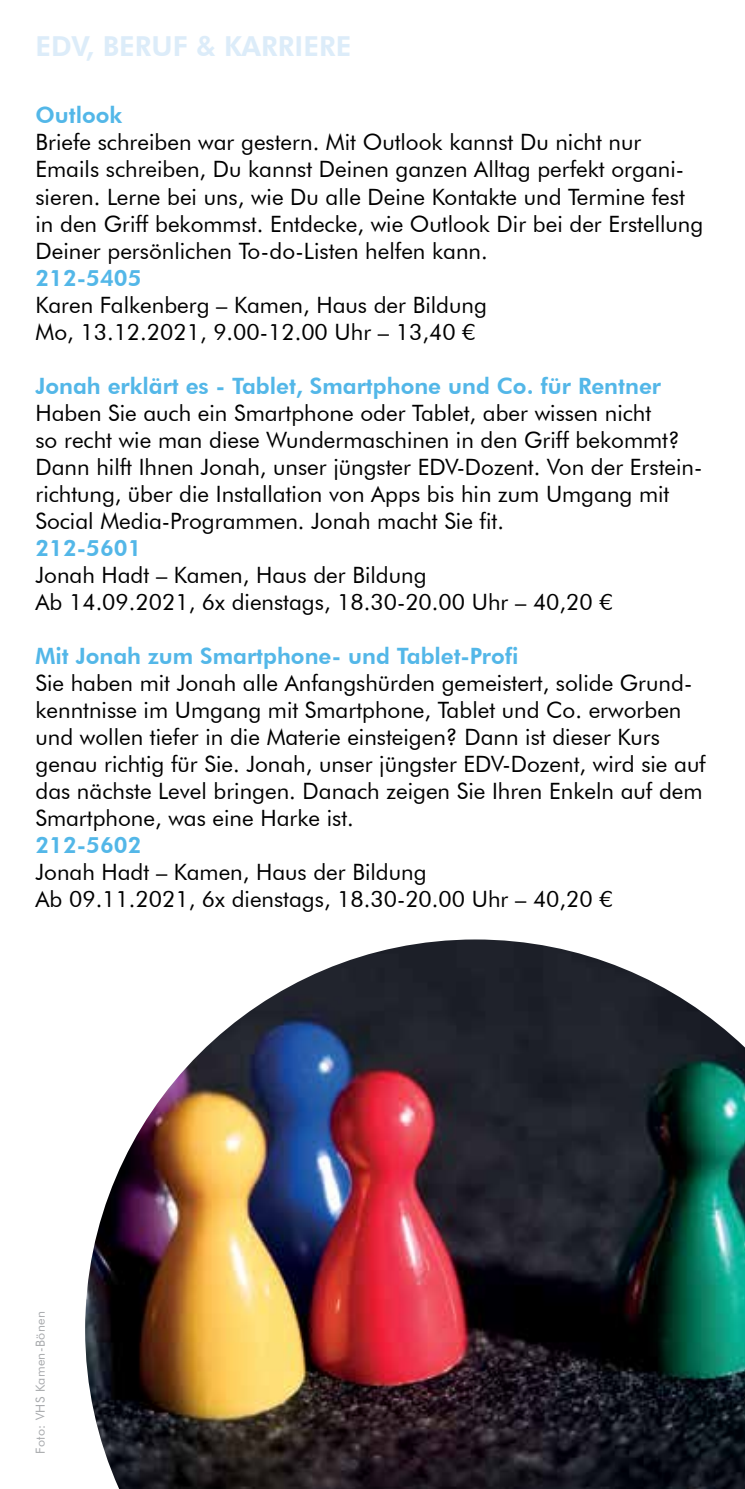
<style>
.page{position:relative;width:745px;height:1489px;background:#fff}
.page>*{position:absolute;margin:0;border:0;box-sizing:border-box;transform-origin:0 0}
.t1{font:800 27.5px "Futura BT";color:#dcecf9}
.t2{font:22.5px/27px "Futura BT";color:#000}
.t3{font:800 22.5px "Futura BT";color:#53b7e8}
.t4{font:12.5px "Futura BT";letter-spacing:.03em;color:#a7a9ac}
</style>
<div class="page">
<img style="left:85px;top:939px;width:659px;height:549px">
<p class="t1" style="left:35px;top:30px;width:317px">EDV, Beru f &amp; Karri ere</p>
<p class="t3" style="left:35px;top:102px;width:88px">Outlook</p>
<p class="t2" style="left:35px;top:129px;width:669px">Briefe schreiben war gestern. Mit Outlook kannst Du nicht nur Emails schreiben, Du kannst Deinen ganzen Alltag perfekt organi&shy;sieren. Lerne bei uns, wie Du alle Deine Kontakte und Termine fest in den Griff bekommst. Entdecke, wie Outlook Dir bei der Erstellung Deiner persönlichen To-do-Listen helfen kann.</p>
<p class="t3" style="left:35px;top:264px;width:107px">212-5405</p>
<p class="t2" style="left:35px;top:291px;width:452px">Karen Falkenberg – Kamen, Haus der Bildung<br>Mo, 13.12.2021, 9.00-12.00 Uhr – 13,40 €</p>
<p class="t3" style="left:35px;top:372px;width:627px">Jonah erklärt es - Tablet, Smartphone und Co. für Rentner</p>
<p class="t2" style="left:35px;top:399px;width:668px">Haben Sie auch ein Smartphone oder Tablet, aber wissen nicht<br>so recht wie man diese Wundermaschinen in den Griff bekommt?<br>Dann hilft Ihnen Jonah, unser jüngster EDV-Dozent. Von der Erstein&shy;richtung, über die Installation von Apps bis hin zum Umgang mit Social Media-Programmen. Jonah macht Sie fit.</p>
<p class="t3" style="left:35px;top:534px;width:107px">212-5601</p>
<p class="t2" style="left:35px;top:561px;width:578px">Jonah Hadt – Kamen, Haus der Bildung<br>Ab 14.09.2021, 6x dienstags, 18.30-20.00 Uhr – 40,20 €</p>
<p class="t3" style="left:35px;top:642px;width:484px">Mit Jonah zum Smartphone- und Tablet-Profi</p>
<p class="t2" style="left:35px;top:669px;width:671px">Sie haben mit Jonah alle Anfangshürden gemeistert, solide Grund&shy;kenntnisse im Umgang mit Smartphone, Tablet und Co. erworben und wollen tiefer in die Materie einsteigen? Dann ist dieser Kurs genau richtig für Sie. Jonah, unser jüngster EDV-Dozent, wird sie auf das nächste Level bringen. Danach zeigen Sie Ihren Enkeln auf dem Smartphone, was eine Harke ist.</p>
<p class="t3" style="left:35px;top:831px;width:107px">212-5602</p>
<p class="t2" style="left:35px;top:858px;width:578px">Jonah Hadt – Kamen, Haus der Bildung<br>Ab 09.11.2021, 6x dienstags, 18.30-20.00 Uhr – 40,20 €</p>
<p class="t4" style="left:33px;top:1453px;width:144px;rotate:-90deg">Foto: VHS Kamen-Bönen</p>
</div>
